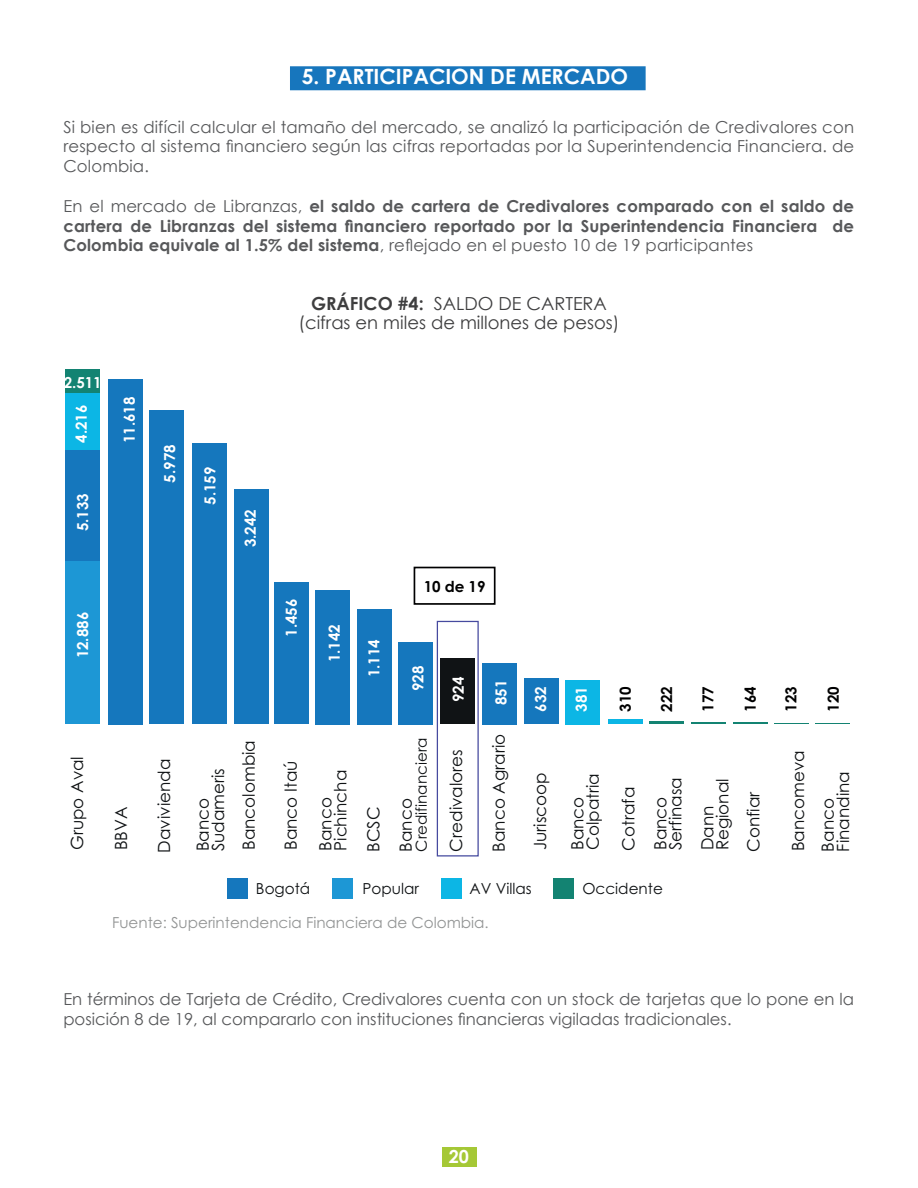
<style>
.page{position:relative;width:918px;height:1188px;background:#fff}
.page>*{position:absolute;margin:0;border:0;box-sizing:border-box;transform-origin:0 0}
.t1{font:700 21px "Century Gothic";color:#fff}
.t2{font:18px/19.8px "Century Gothic";color:#3e3e3f;text-align:center}
.t3{font:700 18px "Century Gothic";color:#fff}
.t4{font:16.8px/15.1px "Century Gothic";color:#101315}
.t5{font:16.5px/19.8px "Century Gothic";color:#57585a;text-align:justify}
.t6{font:700 16.5px/19.8px "Century Gothic";letter-spacing:.01em;color:#57585a;text-align:justify}
.t7{font:700 15.15px "Century Gothic";color:#fff}
.t8{font:15.15px "Century Gothic";color:#101315}
.t9{font:15.15px "Century Gothic";color:#939595}
.t10{font:700 15.15px "Century Gothic";color:#000001}
.s1{font-weight:400}
.s2{font-weight:700}
</style>
<div class="page">
<div style="left:442px;top:1148px;width:34px;height:19px;background:#a5c836"></div>
<div style="left:290px;top:66px;width:356px;height:24px;background:#1776bd"></div>
<div style="left:108px;top:379px;width:35px;height:345px;background:#1577bd"></div>
<div style="left:65px;top:559px;width:35px;height:165px;background:#1d97d5"></div>
<div style="left:65px;top:449px;width:35px;height:112px;background:#1577bd"></div>
<div style="left:65px;top:392px;width:35px;height:58px;background:#0cb6e5"></div>
<div style="left:65px;top:370px;width:35px;height:23px;background:#138372"></div>
<div style="left:150px;top:410px;width:34px;height:314px;background:#1577bd"></div>
<div style="left:234px;top:489px;width:35px;height:235px;background:#1577bd"></div>
<div style="left:192px;top:443px;width:35px;height:281px;background:#1577bd"></div>
<div style="left:275px;top:583px;width:34px;height:141px;background:#1577bd"></div>
<div style="left:315px;top:590px;width:35px;height:134px;background:#1577bd"></div>
<div style="left:357px;top:609px;width:35px;height:115px;background:#1577bd"></div>
<div style="left:398px;top:642px;width:35px;height:82px;background:#1577bd"></div>
<div style="left:440px;top:658px;width:35px;height:66px;background:#101315"></div>
<div style="left:482px;top:663px;width:35px;height:61px;background:#1577bd"></div>
<div style="left:524px;top:678px;width:35px;height:46px;background:#1577bd"></div>
<div style="left:565px;top:680px;width:35px;height:44px;background:#0cb6e5"></div>
<div style="left:608px;top:719px;width:35px;height:5px;background:#0cb6e5"></div>
<hr style="left:649px;top:722px;width:35px;height:2px;background:#138372">
<hr style="left:691px;top:722px;width:35px;height:2px;background:#138372">
<hr style="left:733px;top:723px;width:35px;height:1px;background:#138372">
<hr style="left:774px;top:723px;width:35px;height:1px;background:#138372">
<hr style="left:816px;top:723px;width:34px;height:1px;background:#138372">
<div style="left:437px;top:621px;width:42px;height:236px;border:1px solid #464a9f"></div>
<div style="left:228px;top:878px;width:20px;height:20px;background:#1577bd"></div>
<div style="left:332px;top:878px;width:20px;height:20px;background:#1d97d5"></div>
<div style="left:441px;top:878px;width:20px;height:20px;background:#0cb6e5"></div>
<div style="left:554px;top:878px;width:20px;height:20px;background:#138372"></div>
<div style="left:414px;top:567px;width:82px;height:38px;border:2px solid #000001"></div>
<p class="t1" style="left:302px;top:61px;width:328px">5. PARTICIPACION DE MERCADO</p>
<p class="t5" style="left:63px;top:116px;width:792px">Si bien es difícil calcular el tamaño del mercado, se analizó la participación de Credivalores con respecto al sistema financiero según las cifras reportadas por la Superintendencia Financiera. de Colombia.</p>
<p class="t6" style="left:63px;top:195px;width:792px"><span class="s1">En el mercado de Libranzas,</span> el saldo de cartera de Credivalores comparado con el saldo de cartera de Libranzas del sistema financiero reportado por la Superintendencia Financiera de Colombia equivale al 1.5% del sistema<span class="s1">, reflejado en el puesto 10 de 19 participantes</span></p>
<p class="t2" style="left:298px;top:293px;width:323px"><span class="s2">GRÁFICO #4:</span> SALDO DE CARTERA (cifras en miles de millones de pesos)</p>
<p class="t7" style="left:64px;top:371px;width:40px">2.511</p>
<p class="t7" style="left:70px;top:443px;width:40px;rotate:-90deg">4.216</p>
<p class="t7" style="left:71px;top:531px;width:40px;rotate:-90deg">5.133</p>
<p class="t7" style="left:71px;top:658px;width:48px;rotate:-90deg">12.886</p>
<p class="t4" style="left:69px;top:850px;width:95px;rotate:-90deg">Grupo Aval</p>
<p class="t7" style="left:118px;top:443px;width:48px;rotate:-90deg">11.618</p>
<p class="t4" style="left:113px;top:850px;width:45px;rotate:-90deg">BBVA</p>
<p class="t7" style="left:158px;top:483px;width:40px;rotate:-90deg">5.978</p>
<p class="t7" style="left:198px;top:505px;width:40px;rotate:-90deg">5.159</p>
<p class="t4" style="left:156px;top:853px;width:95px;rotate:-90deg">Davivienda</p>
<p class="t4" style="left:195px;top:851px;width:85px;rotate:-90deg">Banco<br>Sudameris</p>
<p class="t7" style="left:239px;top:547px;width:40px;rotate:-90deg">3.242</p>
<p class="t4" style="left:241px;top:850px;width:111px;rotate:-90deg">Bancolombia</p>
<p class="t7" style="left:280px;top:637px;width:40px;rotate:-90deg">1.456</p>
<p class="t7" style="left:323px;top:662px;width:40px;rotate:-90deg">1.142</p>
<p class="t7" style="left:362px;top:677px;width:40px;rotate:-90deg">1.114</p>
<p class="t10" style="left:424px;top:575px;width:63px">10 de 19</p>
<p class="t7" style="left:407px;top:691px;width:27px;rotate:-90deg">928</p>
<p class="t7" style="left:447px;top:702px;width:27px;rotate:-90deg">924</p>
<p class="t7" style="left:490px;top:705px;width:27px;rotate:-90deg">851</p>
<p class="t7" style="left:529px;top:712px;width:27px;rotate:-90deg">632</p>
<p class="t7" style="left:570px;top:712px;width:27px;rotate:-90deg">381</p>
<p class="t10" style="left:614px;top:712px;width:27px;rotate:-90deg">310</p>
<p class="t10" style="left:655px;top:712px;width:27px;rotate:-90deg">222</p>
<p class="t10" style="left:696px;top:712px;width:27px;rotate:-90deg">177</p>
<p class="t10" style="left:739px;top:712px;width:27px;rotate:-90deg">164</p>
<p class="t10" style="left:779px;top:712px;width:27px;rotate:-90deg">123</p>
<p class="t10" style="left:822px;top:712px;width:27px;rotate:-90deg">120</p>
<p class="t8" style="left:411px;top:852px;width:116px;rotate:-90deg">Credifinanciera</p>
<p class="t4" style="left:448px;top:852px;width:104px;rotate:-90deg">Credivalores</p>
<p class="t4" style="left:273px;top:851px;width:91px;line-height:34.5px;rotate:-90deg">Banco Itaú<br>Banco</p>
<p class="t4" style="left:324px;top:852px;width:84px;line-height:32.5px;rotate:-90deg">Pichincha<br>BCSC<br>Banco</p>
<p class="t4" style="left:491px;top:852px;width:119px;rotate:-90deg">Banco Agrario</p>
<p class="t4" style="left:532px;top:850px;width:79px;rotate:-90deg">Juriscoop</p>
<p class="t4" style="left:570px;top:850px;width:78px;rotate:-90deg">Banco<br>Colpatria</p>
<p class="t4" style="left:613px;top:851px;width:65px;line-height:31.7px;rotate:-90deg">Cotrafa<br>Banco</p>
<p class="t4" style="left:659px;top:850px;width:75px;line-height:31.8px;rotate:-90deg">Serfinasa<br>Dann</p>
<p class="t4" style="left:707px;top:852px;width:75px;line-height:31px;rotate:-90deg">Regional<br>Confiar</p>
<p class="t4" style="left:783px;top:852px;width:103px;line-height:29.7px;rotate:-90deg">Bancomeva<br>Banco</p>
<p class="t4" style="left:835px;top:852px;width:82px;rotate:-90deg">Finandina</p>
<p class="t8" style="left:256px;top:878px;width:56px">Bogotá</p>
<p class="t8" style="left:363px;top:878px;width:58px">Popular</p>
<p class="t8" style="left:470px;top:877px;width:64px">AV Villas</p>
<p class="t8" style="left:582px;top:878px;width:82px">Occidente</p>
<p class="t9" style="left:112px;top:912px;width:378px">Fuente: Superintendencia Financiera de Colombia.</p>
<p class="t5" style="left:63px;top:989px;width:792px">En términos de Tarjeta de Crédito, Credivalores cuenta con un stock de tarjetas que lo pone en la posición 8 de 19, al compararlo con instituciones financieras vigiladas tradicionales.</p>
<p class="t3" style="left:449px;top:1142px;width:22px">20</p>
</div>
